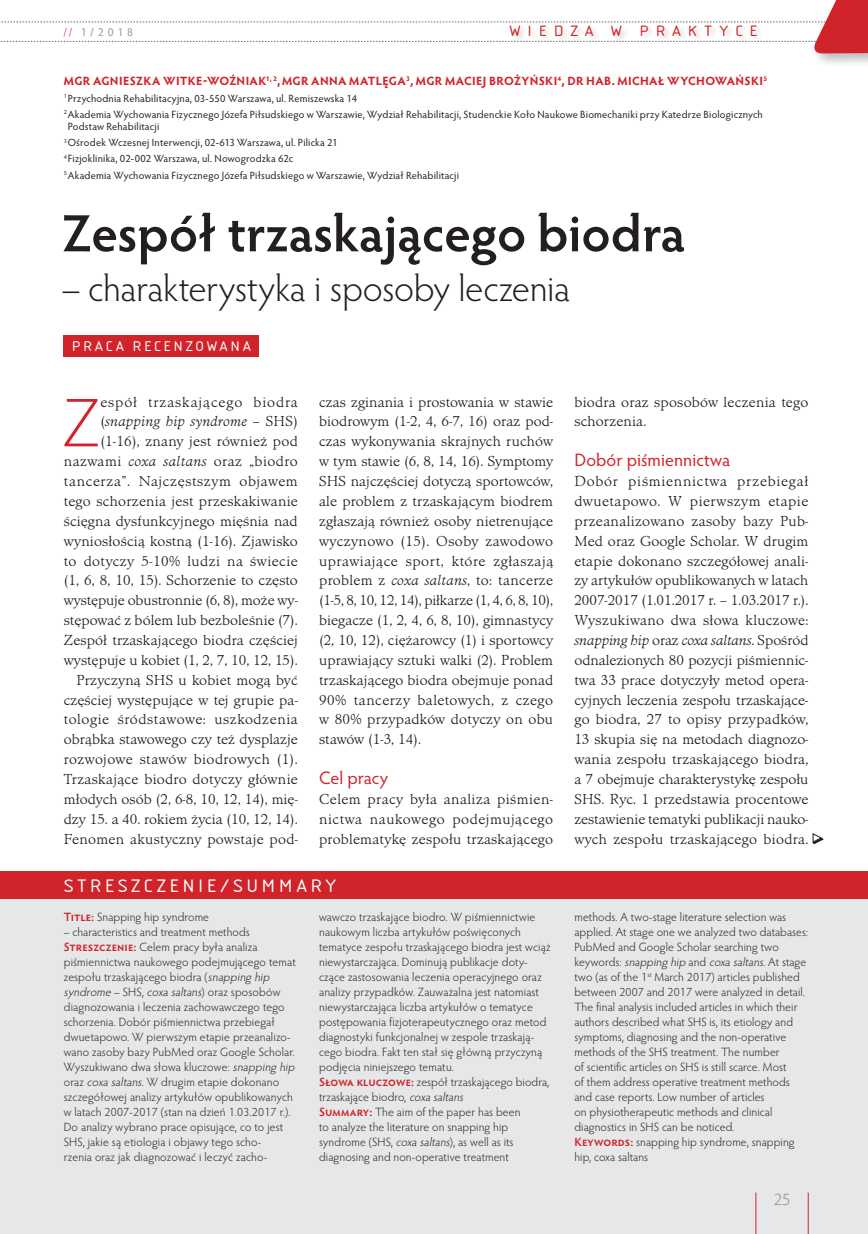
<style>
.page{position:relative;width:868px;height:1234px;background:#fff}
.page>*{position:absolute;margin:0;border:0;box-sizing:border-box;transform-origin:0 0}
.tekst_inicjal{font:300 70.2px "Myriad Pro";color:#d1232a}
.tytul{font:600 52.5px "Hypatia Sans Pro";letter-spacing:-.005em;color:#231f20}
.podtytul{font:300 37.5px "Hypatia Sans Pro";letter-spacing:-.01em;color:#231f20}
.t1{font:18.9px "Isonorm DCE";letter-spacing:.165em;color:#fff;scale:1.11 1}
.śródtytuł{font:18px "Hypatia Sans Pro";letter-spacing:.005em;color:#d1232a}
.t2{font:300 17.1px "Myriad Pro";color:#808285}
.t3{font:15.6px "Isonorm DCE";letter-spacing:.4em;color:#d1232a;scale:1.11 1}
.tekst_art{font:300 15px/19.8px "Minister TCE";letter-spacing:.02em;color:#231f20;text-align:justify}
.txt_po_srodtytule{font:300 15px/19.8px "Minister TCE";letter-spacing:.015em;color:#231f20;text-align:justify}
.tekst_inicjal-2{font:300 15px/19.8px "Minister TCE";letter-spacing:.01em;color:#231f20;text-align:right}
.t4{font:14.7px "Isonorm DCE";letter-spacing:.165em;color:#fff;scale:1.11 1}
.streszczenie{font:300 12px/15px "Hypatia Sans Pro";letter-spacing:.01em;color:#231f20}
.autor{font:700 12px "Hypatia Sans Pro";letter-spacing:.03em;color:#d1232a}
.t5{font:11.55px "Hypatia Sans Pro";color:#939598}
.autor_namiary{font:10.5px/12px "Hypatia Sans Pro";letter-spacing:.015em;color:#231f20}
.s1{font-weight:300;color:#d1232a}
.s2{font-style:italic}
.s3{font-weight:600;color:#d1232a}
</style>
<div class="page">
<div style="left:0;top:894px;width:867px;height:339px;background:#e6e7e9"></div>
<div style="left:0;top:871px;width:867px;height:27px;background:#d1232a"></div>
<div style="left:64px;top:335px;width:195px;height:22px;background:#d1232a"></div>
<hr style="left:755px;top:1192px;width:1px;height:41px;background:#d1232a">
<hr style="left:807px;top:1192px;width:1px;height:41px;background:#d1232a">
<div style="left:811px;top:0;width:56px;height:69px;background:#231f20;opacity:.3"></div>
<svg style="left:0;top:0;width:867px;height:53px"></svg>
<div style="left:508px;top:24px;width:255px;height:19px;background:#231f20;opacity:.2"></div>
<svg style="left:812px;top:833px;width:12px;height:11px"></svg>
<p class="t5" style="left:64px;top:24px;width:71px"><span class="s1">//</span> 1/2018</p>
<h3 class="t3" style="left:509px;top:22px;width:225px">WIEDZA W PRAKTYCE</h3>
<p class="autor" style="left:64px;top:73px;width:704px">MGR AGNIESZKA WITKE-WOŹNIAK<sup>1,</sup> <sup>2</sup>,MGR ANNA MATLĘGA<sup>3</sup>, MGR MACIEJ BROŻYŃSKI<sup>4</sup>, DR HAB. MICHAŁ WYCHOWAŃSKI<sup>5</sup></p>
<p class="autor_namiary" style="left:64px;top:92px;width:295px"><sup>1</sup>Przychodnia Rehabilitacyjna, 03-550 Warszawa, ul. Remiszewska 14</p>
<p class="autor_namiary" style="left:68px;top:108px;width:696px;text-indent:-4px"><sup>2</sup> Akademia Wychowania Fizycznego Józefa Piłsudskiego w Warszawie, Wydział Rehabilitacji, Studenckie Koło Naukowe Biomechaniki przy Katedrze Biologicznych<br>Podstaw Rehabilitacji</p>
<p class="autor_namiary" style="left:64px;top:136px;width:275px"><sup>3</sup>Ośrodek Wczesnej Interwencji, 02-613 Warszawa, ul. Pilicka 21</p>
<p class="autor_namiary" style="left:64px;top:152px;width:231px"><sup>4</sup>Fizjoklinika, 02-002 Warszawa, ul. Nowogrodzka 62c</p>
<p class="autor_namiary" style="left:64px;top:169px;width:396px"><sup>5</sup>Akademia Wychowania Fizycznego Józefa Piłsudskiego w Warszawie, Wydział Rehabilitacji</p>
<p class="tytul" style="left:62px;top:197px;width:624px">Zespół trzaskającego biodra</p>
<p class="podtytul" style="left:62px;top:263px;width:509px">– charakterystyka i sposoby leczenia</p>
<p class="t4" style="left:72px;top:338px;width:163px">PRACA RECENZOWANA</p>
<p class="tekst_inicjal-2" style="left:64px;top:392px;width:235px">espół trzaskającego biodra (<span class="s2">snapping hip syndrome</span> – SHS) (1-16), znany jest również pod nazwami <span class="s2">coxa saltans</span> oraz „biodro tancerza”. Najczęstszym objawem tego schorzenia jest przeskakiwanie ścięgna dysfunkcyjnego mięśnia nad wyniosłością kostną (1-16). Zjawisko to dotyczy 5-10% ludzi na świecie (1, 6, 8, 10, 15). Schorzenie to często występuje obustronnie (6, 8), może wy&shy;stępować z bólem lub bezboleśnie (7).<br>Zespół trzaskającego biodra częściej występuje u kobiet (1, 2, 7, 10, 12, 15).</p>
<p class="tekst_art" style="left:64px;top:670px;width:235px;text-indent:13px">Przyczyną SHS u kobiet mogą być częściej występujące w tej grupie pa&shy;tologie śródstawowe: uszkodzenia obrąbka stawowego czy też dysplazje rozwojowe stawów biodrowych (1).<br>Trzaskające biodro dotyczy głównie młodych osób (2, 6-8, 10, 12, 14), mię&shy;dzy 15. a 40. rokiem życia (10, 12, 14).<br>Fenomen akustyczny powstaje pod-</p>
<p class="tekst_inicjal" style="left:62px;top:380px;width:39px">Z</p>
<p class="tekst_art" style="left:319px;top:392px;width:235px">czas zginania i prostowania w stawie biodrowym (1-2, 4, 6-7, 16) oraz pod&shy;czas wykonywania skrajnych ruchów w tym stawie (6, 8, 14, 16). Symptomy SHS najczęściej dotyczą sportowców, ale problem z trzaskającym biodrem zgłaszają również osoby nietrenujące wyczynowo (15). Osoby zawodowo uprawiające sport, które zgłaszają problem z <span class="s2">coxa saltans</span>, to: tancerze (1-5, 8, 10, 12, 14), piłkarze (1, 4, 6, 8, 10), biegacze (1, 2, 4, 6, 8, 10), gimnastycy (2, 10, 12), ciężarowcy (1) i sportowcy uprawiający sztuki walki (2). Problem trzaskającego biodra obejmuje ponad 90% tancerzy baletowych, z czego w 80% przypadków dotyczy on obu stawów (1-3, 14).</p>
<p class="śródtytuł" style="left:319px;top:765px;width:70px">Cel pracy</p>
<p class="txt_po_srodtytule" style="left:319px;top:789px;width:235px">Celem pracy była analiza piśmien&shy;nictwa naukowego podejmującego problematykę zespołu trzaskającego</p>
<p class="t1" style="left:64px;top:874px;width:247px">STRESZCZENIE/SUMMARY</p>
<p class="streszczenie" style="left:64px;top:909px;width:147px"><span class="s3">Title:</span> Snapping hip syndrome</p>
<p class="streszczenie" style="left:64px;top:924px;width:187px">– characteristics and treatment methods</p>
<p class="streszczenie" style="left:64px;top:939px;width:235px"><span class="s3">Streszczenie:</span> Celem pracy była analiza piśmiennictwa naukowego podejmującego temat zespołu trzaskającego biodra (<span class="s2">snapping hip syndrome</span> – S H S , <span class="s2">coxa saltans</span>) o ra z s p o s o b ów diagnozowania i leczenia zachowawczego tego schorzenia. Dobór piśmiennictwa przebiegał dwuetapowo. W pierwszym etapie przeanalizo&shy;wano zasoby bazy PubMed oraz Google Scholar.<br>Wyszukiwano dwa słowa kluczowe: <span class="s2">snapping hip </span>oraz <span class="s2">coxa saltans</span>. W drugim etapie dokonano szczegółowej analizy artykułów opublikowanych w latach 2007-2017 (stan na dzień 1.03.2017 r.).<br>Do analizy wybrano prace opisujące, co to jest SHS, jakie są etiologia i objawy tego scho-<br>rzenia oraz jak diagnozować i leczyć zacho-</p>
<p class="streszczenie" style="left:319px;top:909px;width:233px">wawczo trzaskające biodro. W piśmiennictwie naukowym liczba artykułów poświęconych tematyce zespołu trzaskającego biodra jest wciąż niewystarczająca. Dominują publikacje doty&shy;czące zastosowania leczenia operacyjnego oraz analizy przypadków. Zauważalna jest natomiast niewystarczająca liczba artykułów o tematyce postępowania fizjoterapeutycznego oraz metod diagnostyki funkcjonalnej w zespole trzaskają&shy;cego biodra. Fakt ten stał się główną przyczyną podjęcia niniejszego tematu.</p>
<p class="streszczenie" style="left:319px;top:1074px;width:232px"><span class="s3">Słowa kluczowe:</span> zespół trzaskającego biodra, trzaskające biodro, <span class="s2">coxa saltans</span></p>
<p class="streszczenie" style="left:319px;top:1104px;width:203px"><span class="s3">Summary:</span> The aim of the paper has been to analyze the literature on snapping hip syndrome (SHS, <span class="s2">coxa saltans</span>), as well as its diagnosing and non-operative treatment</p>
<p class="txt_po_srodtytule" style="left:574px;top:392px;width:235px">biodra oraz sposobów leczenia tego schorzenia.</p>
<p class="śródtytuł" style="left:574px;top:448px;width:157px">Dobór piśmiennictwa</p>
<p class="txt_po_srodtytule" style="left:574px;top:471px;width:235px">Dobór piśmiennictwa przebiegał dwuetapowo. W pierwszym etapie przeanalizowano zasoby bazy Pub-Med oraz Google Scholar. W drugim etapie dokonano szczegółowej anali&shy;zy artykułów opublikowanych w latach 2007-2017 (1.01.2017 r. – 1.03.2017 r.).<br>Wyszukiwano dwa słowa kluczowe: <span class="s2">snapping hip</span> oraz <span class="s2">coxa saltans</span>. Spośród odnalezionych 80 pozycji piśmiennic&shy;twa 33 prace dotyczyły metod opera&shy;cyjnych leczenia zespołu trzaskające&shy;go biodra, 27 to opisy przypadków, 13 skupia się na metodach diagnozo&shy;wania zespołu trzaskającego biodra, a 7 obejmuje charakterystykę zespołu SHS. Ryc. 1 przedstawia procentowe zestawienie tematyki publikacji nauko&shy;wych zespołu trzaskającego biodra.</p>
<p class="streszczenie" style="left:574px;top:909px;width:235px">methods. A two-stage literature selection was applied. At stage one we analyzed two databases:<br>PubMed and Google Scholar searching two<br>keyw o rd s : <span class="s2">snapping hip</span> a n d <span class="s2">coxa saltans</span>. At s t a g e two (as of the 1<sup>st</sup> March 2017) articles published between 2007 and 2017 were analyzed in detail.<br>The final analysis included articles in which their authors described what SHS is, its etiology and symptoms, diagnosing and the non-operative methods of the SHS treatment. The number<br>of scientific articles on SHS is still scarce. Most<br>of them address operative treatment methods and case reports. Low number of articles<br>on physiotherapeutic methods and clinical diagnostics in SHS can be noticed.</p>
<p class="streszczenie" style="left:574px;top:1134px;width:222px"><span class="s3">Keywords:</span> snapping hip syndrome, snapping hip, coxa saltans</p>
<p class="t2" style="left:773px;top:1189px;width:18px">25</p>
</div>
